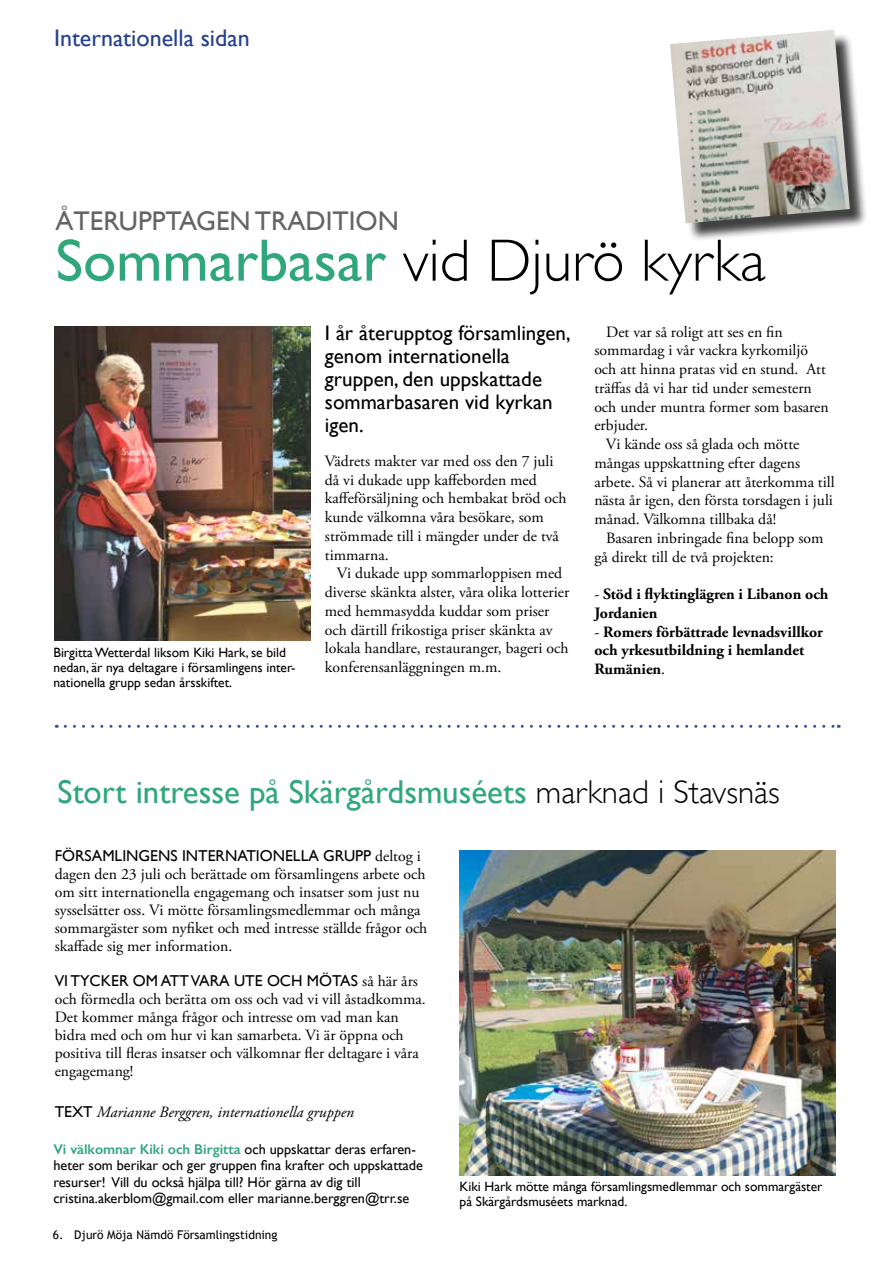
<style>
.page{position:relative;width:893px;height:1263px;background:#fff}
.page>*{position:absolute;margin:0;border:0;box-sizing:border-box;transform-origin:0 0}
.t1{font:300 60px "Gill Sans";color:#000}
.t2{font:33px "Gill Sans";color:#30a77b}
.t3{font:27px "Gill Sans";color:#636466}
.t4{font:24px "Gill Sans";color:#25408f}
.t5{font:21px/23.1px "Gill Sans";color:#000}
.t6{font:15.75px/18.8px "Adobe Garamond Pro";color:#000}
.t7{font:700 15.75px/18.8px "Adobe Garamond Pro";color:#000}
.t8{font:15.75px "Gill Sans";color:#000}
.t9{font:italic 15.75px "Adobe Garamond Pro";color:#000}
.t10{font:14.25px/16.5px "Gill Sans";color:#000}
.t11{font:13.5px/15px "Gill Sans";color:#000}
.t12{font:12px "Trebuchet MS";color:#000}
.s1{font-weight:400;color:#30a77b}
.s2{font-weight:400}
.s3{font-weight:300;color:#000}
.s4{font-family:"Adobe Garamond Pro"}
.s5{font-family:"Gill Sans";font-style:normal}
.s6{font-weight:600;color:#30a77b}
</style>
<div class="page">
<svg style="left:65px;top:725px;width:774px;height:3px"></svg>
<div style="left:673px;top:33px;width:195px;height:209px;background:#000;opacity:.75"></div>
<img style="left:670px;top:30px;width:180px;height:193px">
<img style="left:459px;top:850px;width:376px;height:326px">
<img style="left:54px;top:327px;width:257px;height:313px">
<h3 class="t4" style="left:54px;top:24px;width:197px">Internationella sidan</h3>
<h3 class="t3" style="left:56px;top:205px;width:345px">återupptag en tradition</h3>
<h1 class="t1" style="left:56px;top:214px;width:711px"><span class="s1">Sommarbasar</span> vid Djurö kyrka</h1>
<p class="t11" style="left:53px;top:645px;width:244px">Birgitta Wetterdal liksom Kiki Hark, se bild nedan, är nya deltagare i församlingens inter&shy;nationella grupp sedan årsskiftet.</p>
<h3 class="t5" style="left:325px;top:321px;width:247px">I år återupptog församlingen, genom internationella gruppen, den uppskattade sommarbasaren vid kyrkan igen.</h3>
<p class="t6" style="left:325px;top:452px;width:243px">Vädrets makter var med oss den 7 juli då vi dukade upp kaffeborden med kaffeförsäljning och hembakat bröd och kunde välkomna våra besökare, som strömmade till i mängder under de två timmarna.</p>
<p class="t6" style="left:325px;top:565px;width:246px;text-indent:12px">Vi dukade upp sommarloppisen med diverse skänkta alster, våra olika lotterier med hemmasydda kuddar som priser och därtill frikostiga priser skänkta av lokala handlare, restauranger, bageri och konferensanläggningen m.m.</p>
<p class="t6" style="left:606px;top:323px;width:178px">Det var så roligt att ses en fin</p>
<p class="t6" style="left:594px;top:342px;width:215px">sommardag i vår vackra kyrkomiljö</p>
<p class="t6" style="left:594px;top:360px;width:233px">och att hinna pratas vid en stund. Att</p>
<p class="t6" style="left:594px;top:379px;width:219px">träffas då vi har tid under semestern</p>
<p class="t6" style="left:594px;top:398px;width:236px">och under muntra former som basaren</p>
<p class="t6" style="left:594px;top:417px;width:55px">erbjuder.</p>
<p class="t6" style="left:606px;top:435px;width:195px">Vi kände oss så glada och mötte</p>
<p class="t6" style="left:594px;top:454px;width:207px">mångas uppskattning efter dagens</p>
<p class="t6" style="left:594px;top:473px;width:242px">arbete. Så vi planerar att återkomma till</p>
<p class="t6" style="left:594px;top:492px;width:240px">nästa år igen, den första torsdagen i juli</p>
<p class="t6" style="left:594px;top:510px;width:183px">månad. Välkomna tillbaka då!</p>
<p class="t6" style="left:606px;top:529px;width:219px">Basaren inbringade fina belopp som</p>
<p class="t6" style="left:594px;top:548px;width:181px">gå direkt till de två projekten:</p>
<p class="t7" style="left:594px;top:585px;width:236px"><span class="s2">-</span> Stöd i flyktinglägren i Libanon och<br>Jordanien</p>
<p class="t7" style="left:594px;top:622px;width:230px"><span class="s2">-</span> Romers förbättrade levnadsvillkor och yrkesutbildning i hemlandet<br>Rumänien<span class="s2">.</span></p>
<h2 class="t2" style="left:58px;top:773px;width:724px">Stort intresse på Skärgårdsmuséets <span class="s3">marknad i Stavsnäs</span></h2>
<p class="t8" style="left:55px;top:847px;width:299px">Försam ling ens internationella g rupp</p>
<p class="t6" style="left:55px;top:848px;width:374px;line-height:18px;text-indent:320px">deltog i dagen den 23 juli och berättade om församlingens arbete och om sitt internationella engagemang och insatser som just nu sysselsätter oss. Vi mötte församlingsmedlemmar och många sommargäster som nyfiket och med intresse ställde frågor och skaffade sig mer information.</p>
<p class="t8" style="left:55px;top:971px;width:365px">Vi tycker om att vara ute och mötas <span class="s4">så här års</span></p>
<p class="t6" style="left:55px;top:990px;width:373px;line-height:18px">och förmedla och berätta om oss och vad vi vill åstadkomma.<br>Det kommer många frågor och intresse om vad man kan bidra med och om hur vi kan samarbeta. Vi är öppna och positiva till fleras insatser och välkomnar fler deltagare i våra engagemang!</p>
<p class="t9" style="left:55px;top:1103px;width:301px"><span class="s5">Text</span> Marianne Berggren, internationella gruppen</p>
<p class="t10" style="left:53px;top:1141px;width:371px"><span class="s6">Vi välkomnar Kiki och Birgitta</span> och uppskattar deras erfaren&shy;heter som berikar och ger gruppen fina krafter och uppskattade resurser! Vill du också hjälpa till? Hör gärna av dig till cristina.akerblom@gmail.com eller marianne.berggren@trr.se</p>
<p class="t12" style="left:53px;top:1227px;width:226px">6. Djurö Möja Nämdö Församlingstidning</p>
<p class="t11" style="left:460px;top:1179px;width:364px">Kiki Hark mötte många församlingsmedlemmar och sommargäster på Skärgårdsmuséets marknad.</p>
</div>
